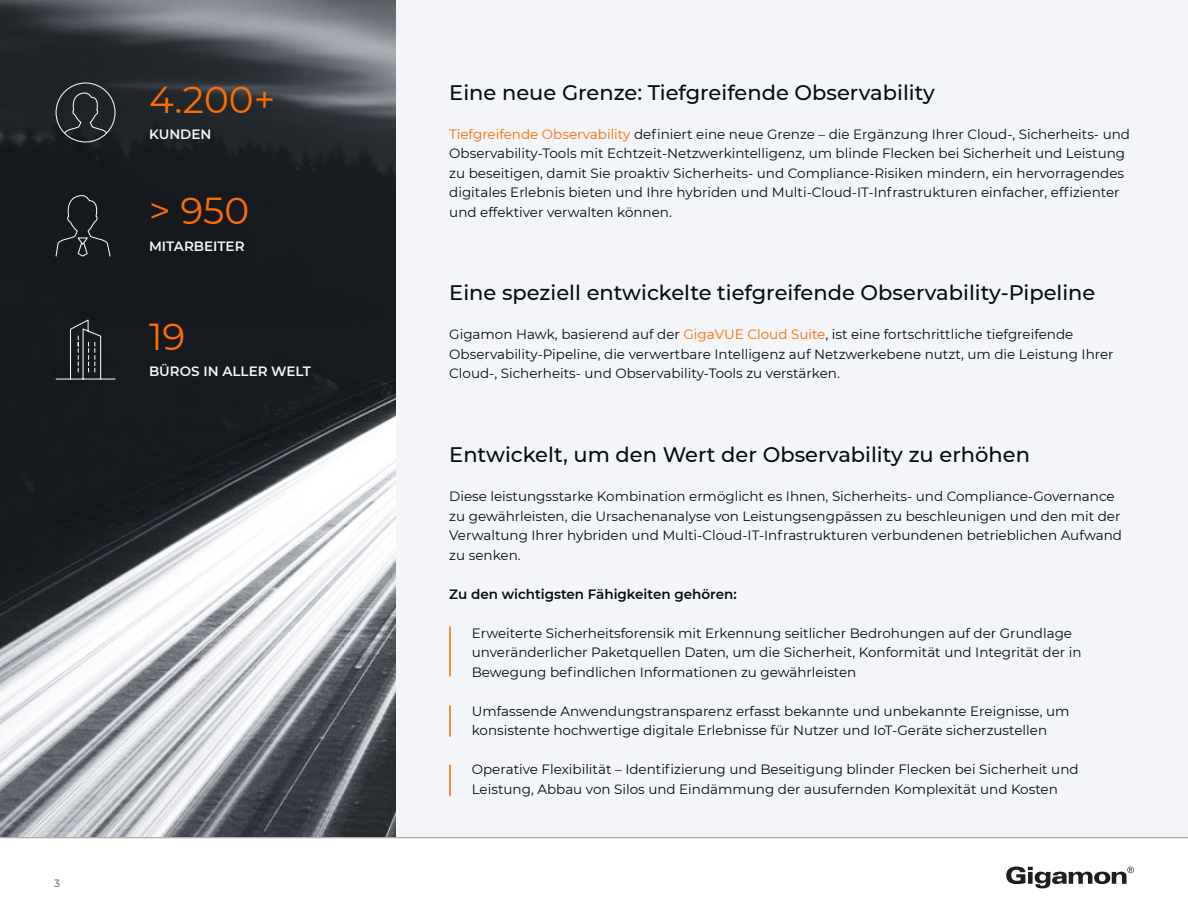
<style>
.page{position:relative;width:1188px;height:918px;background:#fff}
.page>*{position:absolute;margin:0;border:0;box-sizing:border-box;transform-origin:0 0}
.t1{font:37.5px "Montserrat";color:#ff6c00}
.t2{font:500 21px "Montserrat";color:#010e11}
.t3{font:13.5px/19.5px "Montserrat";color:#010e11}
.t4{font:600 13.5px "Montserrat";color:#010e11}
.t5{font:600 13.5px "Montserrat";color:#f4f5f8}
.t6{font:10.5px "Montserrat";color:#4a5457}
.s1{color:#ff6c00}
</style>
<div class="page">
<div style="left:395px;top:0;width:793px;height:918px;background:#f4f5f8"></div>
<img style="left:0;top:0;width:395px;height:838px">
<div style="left:0;top:838px;width:1188px;height:80px;background:#fff"></div>
<svg style="left:1006px;top:867px;width:128px;height:21px"></svg>
<svg style="left:64px;top:92px;width:43px;height:42px;background:#2d3136"></svg>
<div style="left:56px;top:82px;width:60px;height:61px;border:1px solid #f4f5f8;border-radius:50%"></div>
<svg style="left:55px;top:195px;width:56px;height:62px;background:#24272b"></svg>
<svg style="left:55px;top:318px;width:61px;height:62px;background:#292c31"></svg>
<hr style="left:449px;top:626px;width:2px;height:50px;background:#ff6c00">
<hr style="left:449px;top:705px;width:2px;height:32px;background:#ff6c00">
<hr style="left:449px;top:765px;width:2px;height:31px;background:#ff6c00">
<p class="t1" style="left:149px;top:74px;width:128px">4.200+</p>
<p class="t5" style="left:149px;top:125px;width:64px">KUNDEN</p>
<p class="t1" style="left:149px;top:185px;width:102px">&gt; 950</p>
<p class="t5" style="left:149px;top:236px;width:97px">MITARBEITER</p>
<p class="t1" style="left:149px;top:311px;width:38px">19</p>
<p class="t5" style="left:149px;top:362px;width:163px">BÜROS IN ALLER WELT</p>
<p class="t6" style="left:54px;top:876px;width:7px">3</p>
<p class="t2" style="left:449px;top:78px;width:487px">Eine neue Grenze: Tiefgreifende Observability</p>
<p class="t3" style="left:449px;top:124px;width:682px"><span class="s1">Tiefgreifende Observability</span> definiert eine neue Grenze – die Ergänzung Ihrer Cloud-, Sicherheits- und Observability-Tools mit Echtzeit-Netzwerkintelligenz, um blinde Flecken bei Sicherheit und Leistung zu beseitigen, damit Sie proaktiv Sicherheits- und Compliance-Risiken mindern, ein hervorragendes digitales Erlebnis bieten und Ihre hybriden und Multi-Cloud-IT-Infrastrukturen einfacher, effizienter und effektiver verwalten können.</p>
<p class="t2" style="left:449px;top:278px;width:648px">Eine speziell entwickelte tiefgreifende Observability-Pipeline</p>
<p class="t3" style="left:449px;top:324px;width:666px">Gigamon Hawk, basierend auf der <span class="s1">GigaVUE Cloud Suite</span>, ist eine fortschrittliche tiefgreifende<br>Observability-Pipeline, die verwertbare Intelligenz auf Netzwerkebene nutzt, um die Leistung Ihrer<br>Cloud-, Sicherheits- und Observability-Tools zu verstärken.</p>
<p class="t2" style="left:449px;top:440px;width:582px">Entwickelt, um den Wert der Observability zu erhöhen</p>
<p class="t3" style="left:449px;top:486px;width:674px">Diese leistungsstarke Kombination ermöglicht es Ihnen, Sicherheits- und Compliance-Governance zu gewährleisten, die Ursachenanalyse von Leistungsengpässen zu beschleunigen und den mit der Verwaltung Ihrer hybriden und Multi-Cloud-IT-Infrastrukturen verbundenen betrieblichen Aufwand zu senken.</p>
<p class="t4" style="left:449px;top:584px;width:289px">Zu den wichtigsten Fähigkeiten gehören:</p>
<p class="t3" style="left:472px;top:623px;width:611px">Erweiterte Sicherheitsforensik mit Erkennung seitlicher Bedrohungen auf der Grundlage unveränderlicher Paketquellen Daten, um die Sicherheit, Konformität und Integrität der in<br>Bewegung befindlichen Informationen zu gewährleisten</p>
<p class="t3" style="left:472px;top:701px;width:599px">Umfassende Anwendungstransparenz erfasst bekannte und unbekannte Ereignisse, um konsistente hochwertige digitale Erlebnisse für Nutzer und IoT-Geräte sicherzustellen</p>
<p class="t3" style="left:472px;top:759px;width:608px">Operative Flexibilität – Identifizierung und Beseitigung blinder Flecken bei Sicherheit und<br>Leistung, Abbau von Silos und Eindämmung der ausufernden Komplexität und Kosten</p>
</div>
